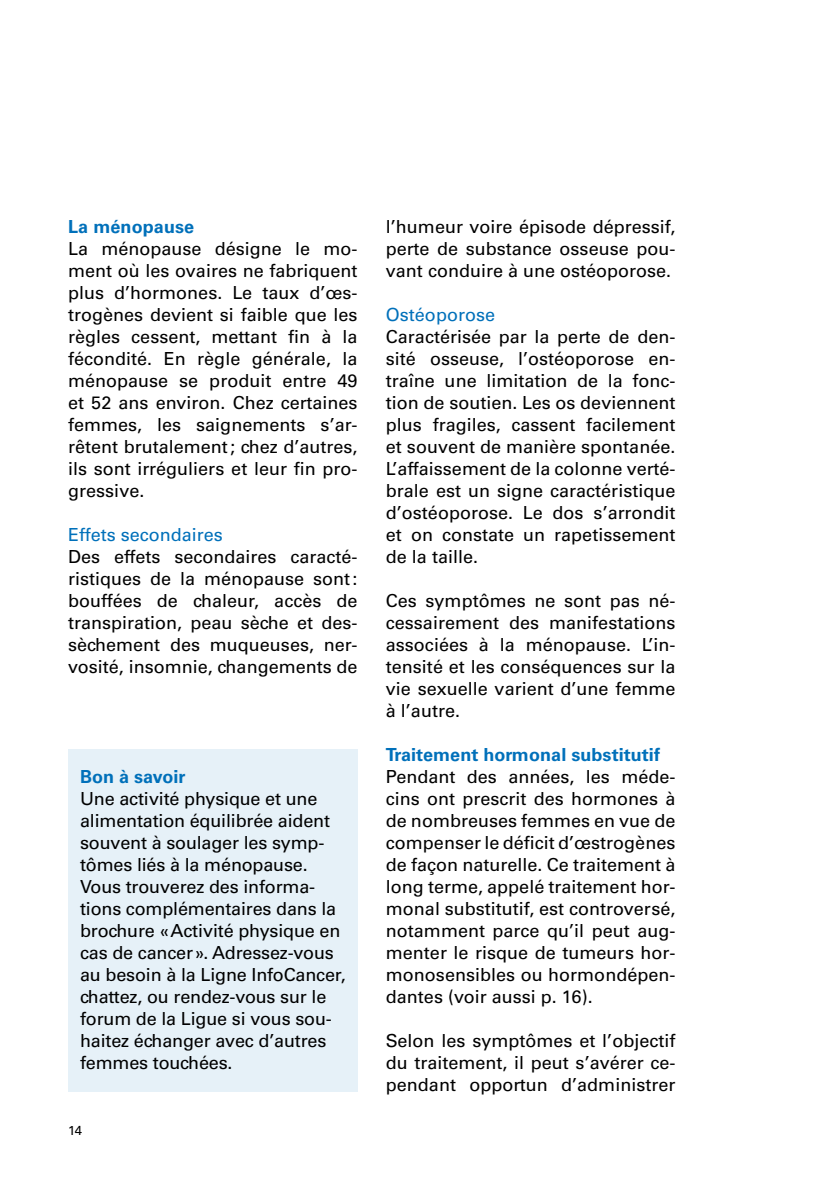
<style>
.page{position:relative;width:840px;height:1191px;background:#fff}
.page>*{position:absolute;margin:0;border:0;box-sizing:border-box;transform-origin:0 0}
.t1{font:18px/22px "Univers LT Std";color:#000;text-align:justify}
.t2{font:700 18px "Univers LT Std";letter-spacing:.005em;color:#0070ba}
.t3{font:18px "Univers LT Std";color:#0070ba}
.t4{font:13px "Univers LT Std";color:#000}
</style>
<div class="page">
<div style="left:68px;top:749px;width:289px;height:342px;background:#e6f1f8"></div>
<p class="t2" style="left:68px;top:216px;width:128px">La ménopause</p>
<p class="t1" style="left:68px;top:237px;width:291px">La ménopause désigne le mo&shy;ment où les ovaires ne fabriquent plus d’hormones. Le taux d’œs&shy;trogènes devient si faible que les règles cessent, mettant fin à la fécondité. En règle générale, la ménopause se produit entre 49 et 52 ans environ. Chez certaines femmes, les saignements s’ar&shy;rêtent brutalement; chez d’autres, ils sont irréguliers et leur fin pro&shy;gressive.</p>
<p class="t3" style="left:68px;top:524px;width:156px">Effets secondaires</p>
<p class="t1" style="left:68px;top:545px;width:291px">Des effets secondaires caracté&shy;ristiques de la ménopause sont: bouffées de chaleur, accès de transpiration, peau sèche et des&shy;sèchement des muqueuses, ner&shy;vosité, insomnie, changements de</p>
<p class="t2" style="left:80px;top:766px;width:107px">Bon à savoir</p>
<p class="t1" style="left:80px;top:788px;width:267px;text-align:left">Une activité physique et une alimentation équilibrée aident souvent à soulager les symp&shy;tômes liés à la ménopause.<br>Vous trouverez des informa&shy;tions complémentaires dans la brochure «Activité physique en cas de cancer». Adressez-vous au besoin à la Ligne InfoCancer, chattez, ou rendez-vous sur le forum de la Ligue si vous sou&shy;haitez échanger avec d’autres femmes touchées.</p>
<p class="t4" style="left:68px;top:1123px;width:16px">14</p>
<p class="t1" style="left:386px;top:215px;width:291px">l’humeur voire épisode dépressif, perte de substance osseuse pou&shy;vant conduire à une ostéoporose.</p>
<p class="t3" style="left:386px;top:304px;width:111px">Ostéoporose</p>
<p class="t1" style="left:386px;top:325px;width:291px">Caractérisée par la perte de den&shy;sité osseuse, l’ostéoporose en&shy;traîne une limitation de la fonc&shy;tion de soutien. Les os deviennent plus fragiles, cassent facilement et souvent de manière spontanée.<br>L’affaissement de la colonne verté&shy;brale est un signe caractéristique d’ostéoporose. Le dos s’arrondit et on constate un rapetissement de la taille.</p>
<p class="t1" style="left:386px;top:589px;width:291px">Ces symptômes ne sont pas né&shy;cessairement des manifestations associées à la ménopause. L’in&shy;tensité et les conséquences sur la vie sexuelle varient d’une femme à l’autre.</p>
<p class="t2" style="left:386px;top:744px;width:275px">Traitement hormonal substitutif</p>
<p class="t1" style="left:386px;top:765px;width:291px">Pendant des années, les méde&shy;cins ont prescrit des hormones à de nombreuses femmes en vue de compenser le déficit d’œstrogènes de façon naturelle. Ce traitement à long terme, appelé traitement hor&shy;monal substitutif, est controversé, notamment parce qu’il peut aug&shy;menter le risque de tumeurs hor&shy;monosensibles ou hormondépen&shy;dantes (voir aussi p. 16).</p>
<p class="t1" style="left:386px;top:1029px;width:291px">Selon les symptômes et l’objectif du traitement, il peut s’avérer ce&shy;pendant opportun d’administrer</p>
</div>
